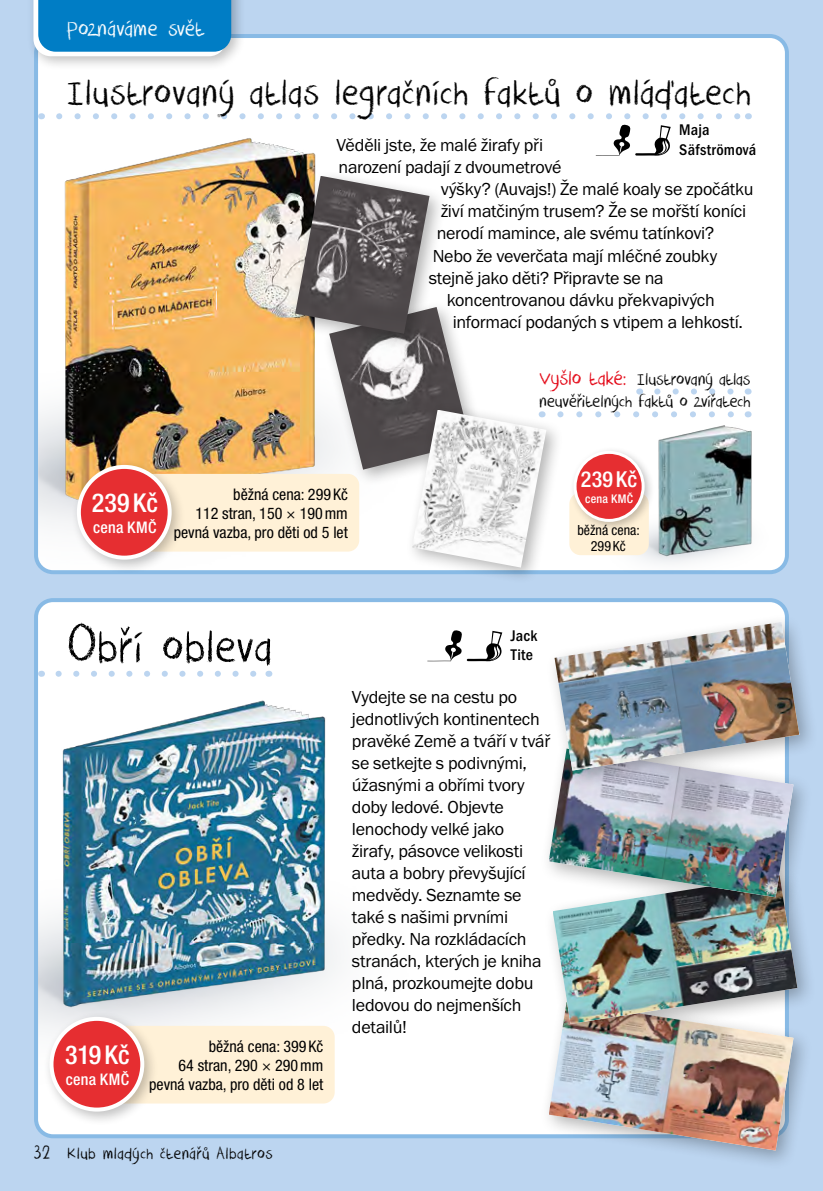
<style>
.page{position:relative;width:823px;height:1191px;background:#fff}
.page>*{position:absolute;margin:0;border:0;box-sizing:border-box;transform-origin:0 0}
.t1{font:50px "Crayon Crumble";letter-spacing:.01em;color:#000}
.t2{font:40px "Crayon Crumble";letter-spacing:.025em;color:#000}
.t3{font:500 condensed 26px "Helvetica Neue CE";letter-spacing:.005em;color:#fff}
.t4{font:24px "Crayon Crumble";letter-spacing:-.01em;color:#fff}
.t5{font:22px "Crayon Crumble";letter-spacing:.005em;color:#e30413}
.t6{font:500 condensed 22px "Helvetica Neue CE";color:#fff}
.t7{font:19px/22.8px "Crayon Crumble";color:#000;text-align:right}
.t8{font:18px/22px "Franklin Gothic ITCTOT";letter-spacing:-.015em;color:#000}
.t9{font:18px "Crayon Crumble";letter-spacing:.035em;color:#000}
.t10{font:16px/19.2px "Helvetica Neue Cond CE";color:#000;text-align:right}
.t11{font:16px/19.2px "Franklin Got Itc TOT Med Con";letter-spacing:.015em;color:#000}
.t12{font:500 condensed 16px "Helvetica Neue CE";letter-spacing:.015em;color:#fff}
.t13{font:14px/16px "Helvetica Neue Cond CE";color:#000;text-align:center}
.t14{font:500 condensed 12px "Helvetica Neue CE";letter-spacing:.02em;color:#fff}
.s1{font-size:70px}
.s2{font-size:22px}
</style>
<div class="page">
<div style="left:0;top:0;width:822px;height:1191px;background:#bcd5f0"></div>
<div style="left:36px;top:600px;width:750px;height:536px;background:#fff;border-radius:17px"></div>
<div style="left:34px;top:598px;width:754px;height:540px;border:4px solid #88bae5;border-radius:17px"></div>
<div style="left:36px;top:36px;width:750px;height:536px;background:#fff;border-radius:17px"></div>
<div style="left:34px;top:34px;width:754px;height:540px;border:4px solid #88bae5;border-radius:17px"></div>
<div style="left:27px;top:0;width:219px;height:71px;background:#000;opacity:.25"></div>
<svg style="left:33px;top:0;width:198px;height:56px;background:#1c8aca"></svg>
<svg style="left:595px;top:125px;width:75px;height:31px"></svg>
<svg style="left:427px;top:630px;width:75px;height:31px"></svg>
<svg style="left:59px;top:113px;width:679px;height:6px"></svg>
<svg style="left:58px;top:671px;width:199px;height:6px"></svg>
<img style="left:38px;top:337px;width:366px;height:233px">
<img style="left:54px;top:138px;width:268px;height:374px">
<div style="left:109px;top:474px;width:250px;height:77px;background:#fff1d7;border-radius:11px"></div>
<div style="left:70px;top:458px;width:116px;height:116px;background:#000;opacity:.25"></div>
<div style="left:79px;top:467px;width:90px;height:90px;background:#e62e31;border-radius:50%"></div>
<div style="left:77px;top:465px;width:94px;height:94px;border:4px solid #fff;border-radius:50%"></div>
<div style="left:322px;top:299px;width:165px;height:188px;background:#000;opacity:.3"></div>
<img style="left:329px;top:307px;width:141px;height:162px">
<div style="left:404px;top:402px;width:160px;height:183px;background:#000;opacity:.3"></div>
<img style="left:412px;top:410px;width:134px;height:157px">
<div style="left:287px;top:168px;width:160px;height:183px;background:#000;opacity:.3"></div>
<img style="left:295px;top:176px;width:134px;height:158px">
<img style="left:592px;top:503px;width:184px;height:70px">
<img style="left:658px;top:425px;width:92px;height:135px">
<svg style="left:657px;top:388px;width:77px;height:6px"></svg>
<svg style="left:560px;top:411px;width:174px;height:6px"></svg>
<div style="left:569px;top:492px;width:79px;height:63px;background:#fff1d7;border-radius:11px"></div>
<div style="left:568px;top:445px;width:87px;height:88px;background:#000;opacity:.25"></div>
<div style="left:574px;top:452px;width:68px;height:68px;background:#e62e31;border-radius:50%"></div>
<div style="left:573px;top:451px;width:71px;height:71px;border:3px solid #fff;border-radius:50%"></div>
<img style="left:38px;top:845px;width:300px;height:267px">
<img style="left:53px;top:700px;width:281px;height:316px">
<div style="left:85px;top:1025px;width:249px;height:78px;background:#fff1d7;border-radius:11px"></div>
<div style="left:43px;top:1010px;width:116px;height:116px;background:#000;opacity:.25"></div>
<div style="left:51px;top:1018px;width:91px;height:91px;background:#e62e31;border-radius:50%"></div>
<div style="left:49px;top:1016px;width:95px;height:95px;border:4px solid #fff;border-radius:50%"></div>
<div style="left:539px;top:992px;width:274px;height:178px;background:#000;opacity:.3"></div>
<div style="left:543px;top:866px;width:274px;height:177px;background:#000;opacity:.3"></div>
<div style="left:539px;top:739px;width:274px;height:178px;background:#000;opacity:.3"></div>
<div style="left:545px;top:612px;width:273px;height:178px;background:#000;opacity:.3"></div>
<img style="left:548px;top:622px;width:250px;height:528px">
<img style="left:554px;top:622px;width:244px;height:148px">
<h3 class="t4" style="left:67px;top:14px;width:138px">Poznáváme svět</h3>
<h2 class="t2" style="left:66px;top:69px;width:685px">Ilustrovaný atlas legračních faktů o mláďatech</h2>
<p class="t11" style="left:678px;top:121px;width:78px">Maja<br>Säfströmová</p>
<p class="t8" style="left:336px;top:135px;width:208px">Věděli jste, že malé žirafy při</p>
<p class="t8" style="left:338px;top:157px;width:224px">narození padají z dvoumetrové</p>
<p class="t8" style="left:440px;top:179px;width:314px">výšky? (Auvajs!) Že malé koaly se zpočátku</p>
<p class="t8" style="left:440px;top:201px;width:307px">živí matčiným trusem? Že se mořští koníci</p>
<p class="t8" style="left:436px;top:223px;width:279px">nerodí mamince, ale svému tatínkovi?</p>
<p class="t8" style="left:432px;top:245px;width:286px">Nebo že veverčata mají mléčné zoubky</p>
<p class="t8" style="left:428px;top:267px;width:236px">stejně jako děti? Připravte se na</p>
<p class="t8" style="left:446px;top:289px;width:269px">koncentrovanou dávku překvapivých</p>
<p class="t8" style="left:452px;top:311px;width:292px">informací podaných s vtipem a lehkostí.</p>
<h3 class="t3" style="left:92px;top:488px;width:68px">239 Kč</h3>
<p class="t12" style="left:93px;top:518px;width:65px">cena KMČ</p>
<p class="t10" style="left:173px;top:484px;width:176px">běžná cena: 299 Kč<br>112 stran, 150 × 190mm pevná vazba, pro děti od 5 let</p>
<h1 class="t1" style="left:66px;top:617px;width:206px"><span class="s1">O</span>bří obleva</h1>
<p class="t5" style="left:539px;top:365px;width:89px">Vyšlo také:</p>
<p class="t7" style="left:539px;top:368px;width:213px">Ilustrovaný atlas neuvěřitelných faktů o zvířatech</p>
<p class="t6" style="left:580px;top:467px;width:58px">239 Kč</p>
<p class="t14" style="left:584px;top:491px;width:49px">cena KMČ</p>
<p class="t11" style="left:510px;top:626px;width:28px">Jack<br>Tite</p>
<p class="t13" style="left:577px;top:522px;width:64px">běžná cena:<br>299Kč</p>
<h3 class="t3" style="left:65px;top:1039px;width:66px">319 Kč</h3>
<p class="t12" style="left:66px;top:1070px;width:65px">cena KMČ</p>
<p class="t10" style="left:149px;top:1036px;width:176px">běžná cena: 399 Kč<br>64 stran, 290 × 290mm pevná vazba, pro děti od 8 let</p>
<p class="t9" style="left:33px;top:1143px;width:241px"><span class="s2">32</span> Klub mladých čtenářů Albatros</p>
<p class="t8" style="left:352px;top:686px;width:200px">Vydejte se na cestu po jednotlivých kontinentech pravěké Země a tváří v tvář se setkejte s podivnými, úžasnými a obřími tvory doby ledové. Objevte lenochody velké jako žirafy, pásovce velikosti auta a bobry převyšující medvědy. Seznamte se také s našimi prvními předky. Na rozkládacích stranách, kterých je kniha plná, prozkoumejte dobu ledovou do nejmenších detailů!</p>
</div>
